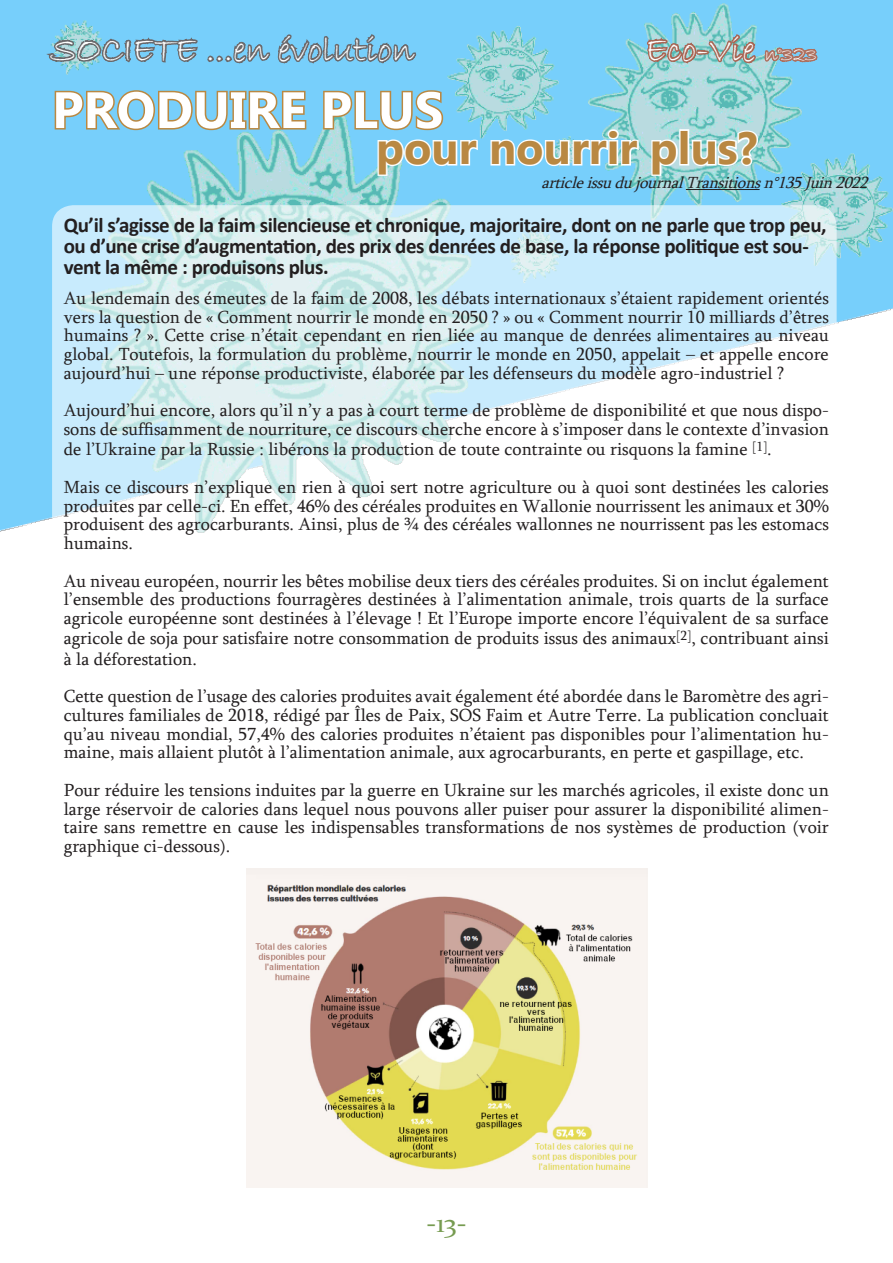
<style>
.page{position:relative;width:893px;height:1263px;background:#fff}
.page>*{position:absolute;margin:0;border:0;box-sizing:border-box;transform-origin:0 0}
.t1{font:700 51px "Microsoft New Tai Lue";color:#fff}
.t2{font:700 45px "Microsoft New Tai Lue";color:#b98842}
.t3{font:36px "Bradley Hand ITC";color:#fff}
.t4{font:27px "Constantia";color:#769b50}
.t5{font:700 21px/21px "Calibri";letter-spacing:-.02em;color:#231f20}
.t6{font:18px/18.8px "Sylfaen";color:#231f20;text-align:justify}
.t7{font:italic 16.5px "Sylfaen";color:#231f20}
.s1{font-size:21px}
</style>
<div class="page">
<img style="left:0;top:0;width:893px;height:1188px">
<svg style="left:52px;top:205px;width:785px;height:374px"></svg>
<hr style="left:686px;top:189px;width:74px;height:1px;background:#231f20">
<svg style="left:376px;top:138px;width:104px;height:39px"></svg>
<svg style="left:489px;top:127px;width:152px;height:41px"></svg>
<svg style="left:650px;top:138px;width:30px;height:39px"></svg>
<div style="left:679px;top:129px;width:10px;height:37px;border:3px solid #fff"></div>
<svg style="left:690px;top:128px;width:70px;height:40px"></svg>
<svg style="left:750px;top:437px;width:19px;height:29px"></svg>
<svg style="left:674px;top:594px;width:19px;height:56px"></svg>
<img style="left:246px;top:869px;width:402px;height:318px">
<svg style="left:13px;top:17px;width:432px;height:115px;background:#7dbfdb"></svg>
<svg style="left:645px;top:12px;width:174px;height:72px;background:#8ec3d1"></svg>
<p class="t3" style="left:50px;top:27px;width:366px">SOCIETE ...en évolution</p>
<p class="t3" style="left:645px;top:27px;width:173px">Eco-Vie <span class="s1">n°323</span></p>
<p class="t1" style="left:52px;top:81px;width:393px">PRODUIRE PLUS</p>
<p class="t2" style="left:376px;top:122px;width:383px">pour nourrir plus?</p>
<p class="t7" style="left:541px;top:171px;width:333px">articleissudujournalTransitionsn°135Juin2022</p>
<p class="t5" style="left:64px;top:214px;width:764px">Qu’il s’agisse de la faim silencieuse et chronique, majoritaire, dont on ne parle que trop peu, ou d’une crise d’augmentation, des prix des denrées de base, la réponse politique est sou&shy;vent la même : produisons plus.</p>
<p class="t6" style="left:64px;top:288px;width:767px">Au lendemain des émeutes de la faim de 2008, les débats internationaux s’étaient rapidement orientés vers la question de « Comment nourrir le monde en 2050 ? » ou « Comment nourrir 10 milliards d’êtres humains ? ». Cette crise n’était cependant en rien liée au manque de denrées alimentaires au niveau global. Toutefois, la formulation du problème, nourrir le monde en 2050, appelait – et appelle encore aujourd’hui – une réponse productiviste, élaborée par les défenseurs du modèle agro-industriel ?</p>
<p class="t6" style="left:64px;top:400px;width:767px;line-height:19.5px">Aujourd’hui encore, alors qu’il n’y a pas à court terme de problème de disponibilité et que nous dispo&shy;sons de suffisamment de nourriture, ce discours cherche encore à s’imposer dans le contexte d’invasion de l’Ukraine par la Russie : libérons la production de toute contrainte ou risquons la famine <sup>[1]</sup>.</p>
<p class="t6" style="left:64px;top:477px;width:767px">Mais ce discours n’explique en rien à quoi sert notre agriculture ou à quoi sont destinées les calories produites par celle-ci. En effet, 46% des céréales produites en Wallonie nourrissent les animaux et 30% produisent des agrocarburants. Ainsi, plus de ¾ des céréales wallonnes ne nourrissent pas les estomacs humains.</p>
<p class="t6" style="left:64px;top:570px;width:767px;line-height:19.5px">Au niveau européen, nourrir les bêtes mobilise deux tiers des céréales produites. Si on inclut également l’ensemble des productions fourragères destinées à l’alimentation animale, trois quarts de la surface agricole européenne sont destinées à l’élevage ! Et l’Europe importe encore l’équivalent de sa surface agricole de soja pour satisfaire notre consommation de produits issus des animaux<sup>[2]</sup>, contribuant ainsi à la déforestation.</p>
<p class="t6" style="left:64px;top:686px;width:767px">Cette question de l’usage des calories produites avait également été abordée dans le Baromètre des agri&shy;cultures familiales de 2018, rédigé par Îles de Paix, SOS Faim et Autre Terre. La publication concluait qu’au niveau mondial, 57,4% des calories produites n’étaient pas disponibles pour l’alimentation hu&shy;maine, mais allaient plutôt à l’alimentation animale, aux agrocarburants, en perte et gaspillage, etc.</p>
<p class="t6" style="left:64px;top:780px;width:767px">Pour réduire les tensions induites par la guerre en Ukraine sur les marchés agricoles, il existe donc un large réservoir de calories dans lequel nous pouvons aller puiser pour assurer la disponibilité alimen&shy;taire sans remettre en cause les indispensables transformations de nos systèmes de production (voir graphique ci-dessous).</p>
<p class="t4" style="left:427px;top:1205px;width:42px">-13-</p>
</div>
